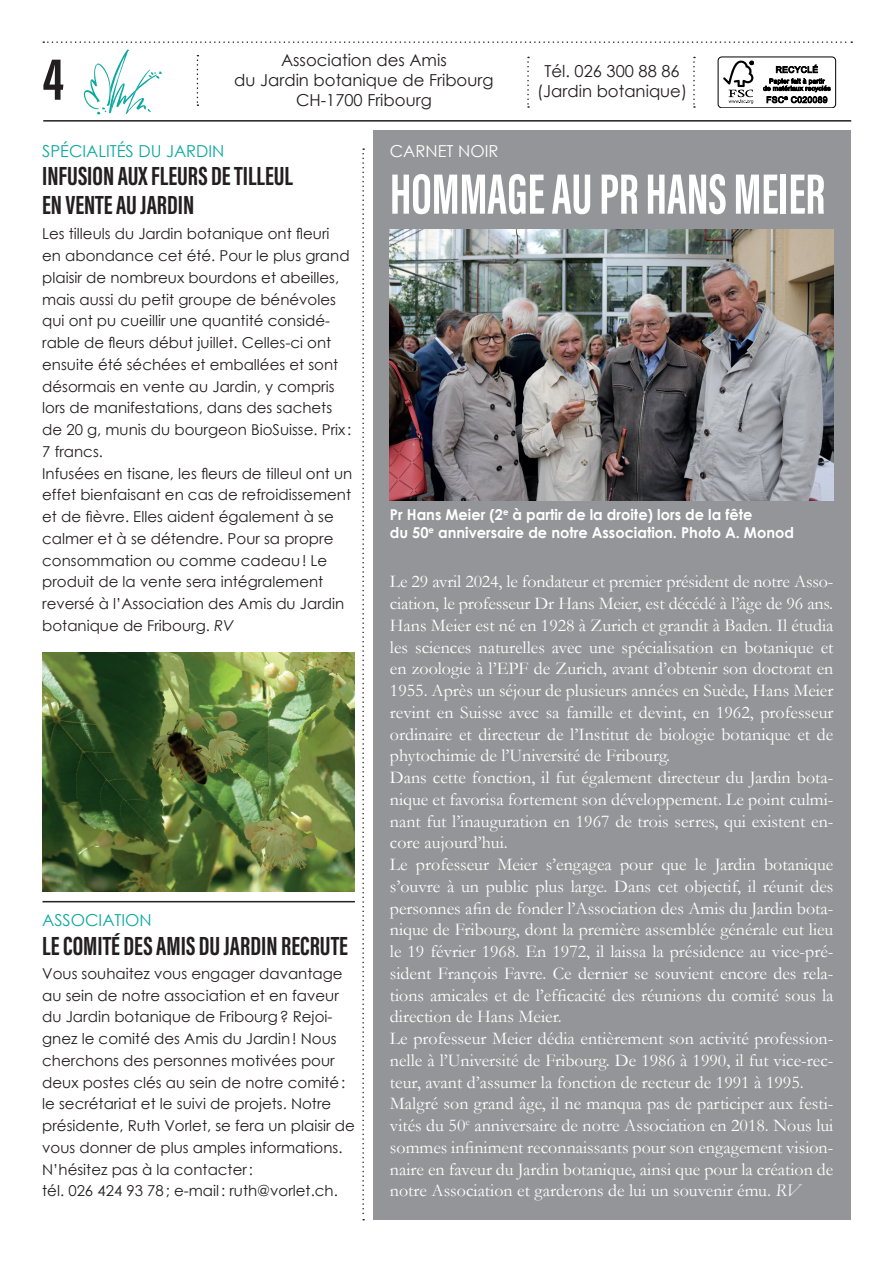
<style>
.page{position:relative;width:893px;height:1263px;background:#fff}
.page>*{position:absolute;margin:0;border:0;box-sizing:border-box;transform-origin:0 0}
.t1{font:700 60px "Acumin Pro Extra Cond";color:#231f20}
.t2{font:700 58.5px "Acumin Pro Extra Cond";color:#fff;scale:.9 1}
.t3{font:700 27px/28.5px "Acumin Pro Extra Cond";color:#231f20}
.t4{font:18px/21.8px "Garamond";color:#fff}
.t5{font:16.5px/19.8px "Century Gothic";color:#231f20;text-align:center}
.t6{font:16.5px "Century Gothic";color:#0da99e}
.t7{font:16.5px "Century Gothic";color:#fff}
.t8{font:15px/21.8px "Century Gothic";color:#231f20}
.t9{font:700 15px/18px "Century Gothic";color:#fff}
.s1{font-style:italic}
</style>
<div class="page">
<svg style="left:43px;top:41px;width:809px;height:2px"></svg>
<hr style="left:43px;top:120px;width:808px;height:2px;background:#231f20">
<div style="left:373px;top:131px;width:477px;height:1089px;background:#939598"></div>
<svg style="left:527px;top:57px;width:2px;height:51px"></svg>
<svg style="left:197px;top:55px;width:1px;height:51px"></svg>
<svg style="left:84px;top:50px;width:78px;height:64px"></svg>
<img style="left:390px;top:230px;width:443px;height:270px">
<div style="left:718px;top:57px;width:118px;height:51px;border:1px solid #000001;border-radius:4px"></div>
<svg style="left:723px;top:61px;width:31px;height:43px"></svg>
<svg style="left:763px;top:65px;width:68px;height:38px"></svg>
<svg style="left:693px;top:57px;width:2px;height:51px"></svg>
<img style="left:42px;top:653px;width:313px;height:239px">
<svg style="left:362px;top:148px;width:2px;height:1072px"></svg>
<hr style="left:43px;top:901px;width:312px;height:1px;background:#231f20">
<h1 class="t1" style="left:43px;top:43px;width:23px">4</h1>
<p class="t5" style="left:234px;top:50px;width:261px">Association des Amis<br>du Jardin botanique de Fribourg</p>
<p class="t5" style="left:296px;top:90px;width:137px">CH-1700 Fribourg</p>
<p class="t5" style="left:537px;top:61px;width:151px">Tél. 026 300 88 86 (Jardin botanique)</p>
<p class="t6" style="left:42px;top:139px;width:184px">SPÉCIALITÉS DU JARDIN</p>
<h3 class="t3" style="left:42px;top:162px;width:252px">INFUSION AUX FLEURS DE TILLEUL<br>EN VENTE AU JARDIN</h3>
<p class="t8" style="left:42px;top:223px;width:312px">Les tilleuls du Jardin botanique ont fleuri<br>en abondance cet été. Pour le plus grand plaisir de nombreux bourdons et abeilles, mais aussi du petit groupe de bénévoles qui ont pu cueillir une quantité considé&shy;rable de fleurs début juillet. Celles-ci ont ensuite été séchées et emballées et sont désormais en vente au Jardin, y compris lors de manifestations, dans des sachets de 20 g, munis du bourgeon BioSuisse. Prix :<br>7 francs.<br>Infusées en tisane, les fleurs de tilleul ont un effet bienfaisant en cas de refroidissement et de fièvre. Elles aident également à se calmer et à se détendre. Pour sa propre consommation ou comme cadeau! Le produit de la vente sera intégralement reversé à l’Association des Amis du Jardin botanique de Fribourg. <span class="s1">RV</span></p>
<p class="t6" style="left:42px;top:908px;width:111px">ASSOCIATION</p>
<h3 class="t3" style="left:42px;top:931px;width:307px">LE COMITÉ DES AMIS DU JARDIN RECRUTE</h3>
<p class="t8" style="left:42px;top:962px;width:314px">Vous souhaitez vous engager davantage au sein de notre association et en faveur du Jardin botanique de Fribourg? Rejoi&shy;gnez le comité des Amis du Jardin! Nous cherchons des personnes motivées pour deux postes clés au sein de notre comité: le secrétariat et le suivi de projets. Notre présidente, Ruth Vorlet, se fera un plaisir de vous donner de plus amples informations.<br>N’hésitez pas à la contacter:<br>tél. 026 424 93 78; e-mail: ruth@vorlet.ch.</p>
<p class="t7" style="left:390px;top:139px;width:110px">CARNET NOIR</p>
<h2 class="t2" style="left:390px;top:158px;width:485px">HOMMAGE AU PR HANS MEIER</h2>
<p class="t9" style="left:390px;top:505px;width:406px">Pr Hans Meier (2<sup>e</sup> à partir de la droite) lors de la fête<br>du 50<sup>e</sup> anniversaire de notre Association. Photo A. Monod</p>
<p class="t4" style="left:390px;top:570px;width:445px">Le 29 avril 2024, le fondateur et premier président de notre Asso&shy;ciation, le professeur Dr Hans Meier, est décédé à l’âge de 96 ans.<br>Hans Meier est né en 1928 à Zurich et grandit à Baden. Il étudia les sciences naturelles avec une spécialisation en botanique et en zoologie à l’EPF de Zurich, avant d’obtenir son doctorat en 1955. Après un séjour de plusieurs années en Suède, Hans Meier revint en Suisse avec sa famille et devint, en 1962, professeur ordinaire et directeur de l’Institut de biologie botanique et de phytochimie de l’Université de Fribourg.<br>Dans cette fonction, il fut également directeur du Jardin bota&shy;nique et favorisa fortement son développement. Le point culmi&shy;nant fut l’inauguration en 1967 de trois serres, qui existent en&shy;core aujourd’hui.<br>Le professeur Meier s’engagea pour que le Jardin botanique s’ouvre à un public plus large. Dans cet objectif, il réunit des personnes afin de fonder l’Association des Amis du Jardin bota&shy;nique de Fribourg, dont la première assemblée générale eut lieu le 19 février 1968. En 1972, il laissa la présidence au vice-pré&shy;sident François Favre. Ce dernier se souvient encore des rela&shy;tions amicales et de l’efficacité des réunions du comité sous la direction de Hans Meier.<br>Le professeur Meier dédia entièrement son activité profession&shy;nelle à l’Université de Fribourg. De 1986 à 1990, il fut vice-rec&shy;teur, avant d’assumer la fonction de recteur de 1991 à 1995.<br>Malgré son grand âge, il ne manqua pas de participer aux festi&shy;vités du 50<sup>e</sup> anniversaire de notre Association en 2018. Nous lui sommes infiniment reconnaissants pour son engagement vision&shy;naire en faveur du Jardin botanique, ainsi que pour la création de notre Association et garderons de lui un souvenir ému. <span class="s1">RV</span></p>
</div>
